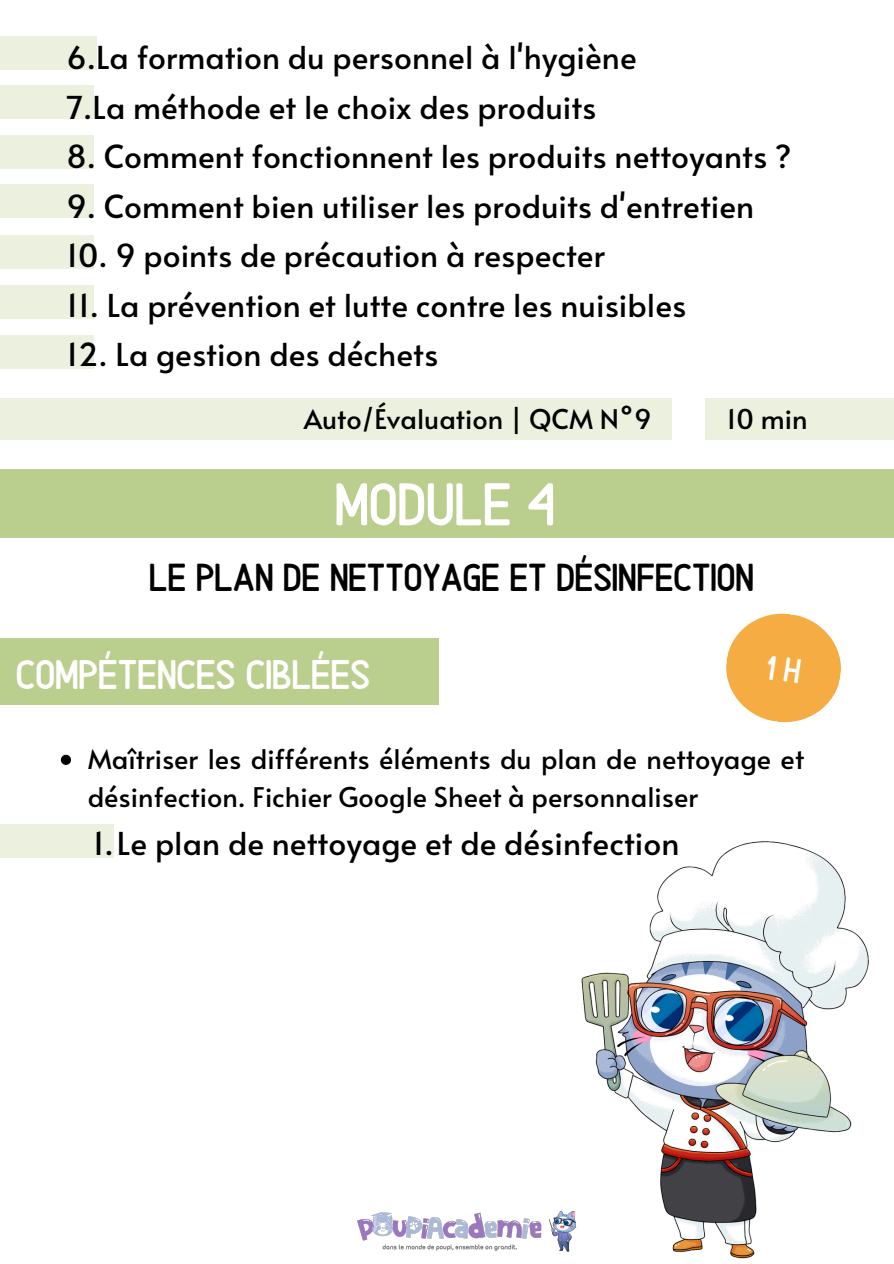
<style>
.page{position:relative;width:894px;height:1264px;background:#fff}
.page>*{position:absolute;margin:0;border:0;box-sizing:border-box;transform-origin:0 0}
.t1{font:60.15px "Alaska";color:#fff}
.t2{font:41.4px "Alaska";color:#fff}
.t3{font:39px "Alaska";color:#000}
.t4{font:31.5px/49.5px "Alata";color:#000}
.t5{font:27px/37.2px "Alata";color:#000}
</style>
<div class="page">
<div style="left:0;top:36px;width:96px;height:34px;background:#ebf1de"></div>
<div style="left:0;top:85px;width:94px;height:34px;background:#ebf1de"></div>
<div style="left:0;top:135px;width:94px;height:33px;background:#ebf1de"></div>
<div style="left:0;top:184px;width:94px;height:34px;background:#ebf1de"></div>
<div style="left:0;top:235px;width:94px;height:34px;background:#ebf1de"></div>
<div style="left:0;top:285px;width:94px;height:34px;background:#ebf1de"></div>
<div style="left:0;top:334px;width:94px;height:34px;background:#ebf1de"></div>
<div style="left:0;top:398px;width:671px;height:41px;background:#ebf1de"></div>
<div style="left:705px;top:398px;width:188px;height:41px;background:#ebf1de"></div>
<div style="left:0;top:638px;width:438px;height:67px;background:#bacf8e"></div>
<div style="left:0;top:469px;width:893px;height:69px;background:#bacf8e"></div>
<div style="left:0;top:824px;width:114px;height:34px;background:#ebf1de"></div>
<img style="left:581px;top:841px;width:288px;height:418px">
<svg style="left:61px;top:754px;width:10px;height:11px"></svg>
<img style="left:358px;top:1210px;width:219px;height:42px">
<svg style="left:726px;top:613px;width:115px;height:110px"></svg>
<p class="t4" style="left:66px;top:31px;width:571px">6.La formation du personnel à l'hygiène<br>7.La méthode et le choix des produits</p>
<p class="t4" style="left:66px;top:130px;width:726px">8. Comment fonctionnent les produits nettoyants ?</p>
<p class="t4" style="left:66px;top:180px;width:689px">9. Comment bien utiliser les produits d'entretien</p>
<p class="t4" style="left:66px;top:229px;width:540px">10. 9 points de précaution à respecter</p>
<p class="t4" style="left:66px;top:279px;width:621px">11. La prévention et lutte contre les nuisibles</p>
<p class="t4" style="left:66px;top:328px;width:373px">12. La gestion des déchets</p>
<h1 class="t5" style="left:726px;top:400px;width:82px">10 min</h1>
<h5 class="t5" style="left:303px;top:400px;width:349px">Auto/Évaluation | QCM N°9</h5>
<p class="t1" style="left:334px;top:458px;width:222px">MODULE 4</p>
<h4 class="t3" style="left:149px;top:547px;width:606px">LE PLAN DE NETTOYAGE ET DÉSINFECTION</h4>
<h2 class="t2" style="left:16px;top:643px;width:355px">COMPÉTENCES CIBLÉES</h2>
<h3 class="t5" style="left:88px;top:739px;width:718px">Maîtriser les différents éléments du plan de nettoyage et désinfection. Fichier Google Sheet à personnaliser</h3>
<p class="t4" style="left:93px;top:817px;width:588px">1.Le plan de nettoyage et de désinfection</p>
</div>
